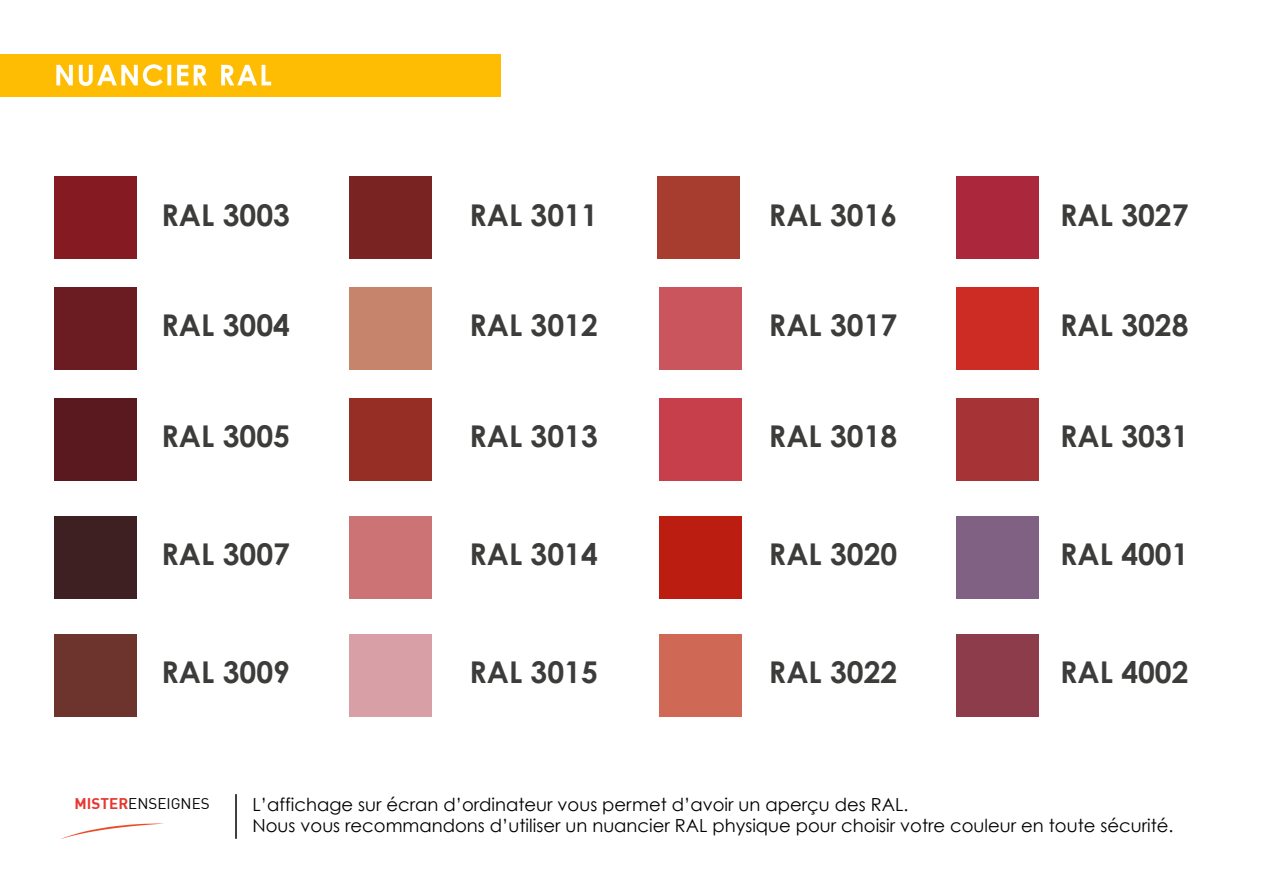
<style>
.page{position:relative;width:1263px;height:893px;background:#fff}
.page>*{position:absolute;margin:0;border:0;box-sizing:border-box;transform-origin:0 0}
.t1{font:700 30px "Century Gothic";color:#3c3c3b}
.t2{font:18px/21.6px "Century Gothic";color:#000}
.t3{font:15.15px "DIN";color:#000}
.s1{font-weight:700;color:#e73630}
</style>
<div class="page">
<svg style="left:61px;top:823px;width:103px;height:16px"></svg>
<div style="left:0;top:54px;width:500px;height:42px;background:#febd03"></div>
<svg style="left:56px;top:64px;width:215px;height:22px"></svg>
<div style="left:54px;top:176px;width:83px;height:83px;background:#861a22"></div>
<div style="left:54px;top:287px;width:83px;height:83px;background:#6b1c23"></div>
<div style="left:54px;top:398px;width:83px;height:82px;background:#59191f"></div>
<div style="left:54px;top:516px;width:83px;height:82px;background:#3e2022"></div>
<div style="left:54px;top:634px;width:83px;height:82px;background:#6d342d"></div>
<div style="left:349px;top:176px;width:83px;height:83px;background:#792423"></div>
<div style="left:349px;top:287px;width:83px;height:83px;background:#c6846d"></div>
<div style="left:349px;top:398px;width:83px;height:82px;background:#972e25"></div>
<div style="left:349px;top:516px;width:83px;height:82px;background:#cb7375"></div>
<div style="left:349px;top:634px;width:83px;height:82px;background:#d8a0a6"></div>
<div style="left:657px;top:176px;width:83px;height:83px;background:#a63d2f"></div>
<div style="left:659px;top:287px;width:83px;height:83px;background:#cb555d"></div>
<div style="left:659px;top:398px;width:83px;height:82px;background:#c73f4a"></div>
<div style="left:659px;top:516px;width:83px;height:82px;background:#bb1e10"></div>
<div style="left:659px;top:634px;width:83px;height:82px;background:#cf6955"></div>
<div style="left:956px;top:176px;width:83px;height:83px;background:#ab273c"></div>
<div style="left:956px;top:287px;width:83px;height:83px;background:#cc2c24"></div>
<div style="left:956px;top:398px;width:83px;height:82px;background:#a63437"></div>
<div style="left:956px;top:516px;width:83px;height:82px;background:#816183"></div>
<div style="left:956px;top:634px;width:83px;height:82px;background:#8d3c4b"></div>
<hr style="left:235px;top:794px;width:2px;height:45px;background:#000">
<h1 class="t1" style="left:162px;top:192px;width:130px">RAL 3003</h1>
<h1 class="t1" style="left:469px;top:192px;width:130px">RAL 3011</h1>
<h1 class="t1" style="left:769px;top:192px;width:130px">RAL 3016</h1>
<h1 class="t1" style="left:1060px;top:192px;width:130px">RAL 3027</h1>
<h1 class="t1" style="left:162px;top:302px;width:130px">RAL 3004</h1>
<h1 class="t1" style="left:469px;top:302px;width:130px">RAL 3012</h1>
<h1 class="t1" style="left:769px;top:302px;width:130px">RAL 3017</h1>
<h1 class="t1" style="left:1060px;top:302px;width:130px">RAL 3028</h1>
<h1 class="t1" style="left:162px;top:413px;width:130px">RAL 3005</h1>
<h1 class="t1" style="left:469px;top:413px;width:130px">RAL 3013</h1>
<h1 class="t1" style="left:769px;top:413px;width:130px">RAL 3018</h1>
<h1 class="t1" style="left:1060px;top:413px;width:130px">RAL 3031</h1>
<h1 class="t1" style="left:162px;top:531px;width:130px">RAL 3007</h1>
<h1 class="t1" style="left:469px;top:531px;width:130px">RAL 3014</h1>
<h1 class="t1" style="left:769px;top:531px;width:130px">RAL 3020</h1>
<h1 class="t1" style="left:1060px;top:531px;width:130px">RAL 4001</h1>
<h1 class="t1" style="left:162px;top:649px;width:130px">RAL 3009</h1>
<h1 class="t1" style="left:469px;top:649px;width:130px">RAL 3015</h1>
<h1 class="t1" style="left:769px;top:649px;width:130px">RAL 3022</h1>
<h1 class="t1" style="left:1060px;top:649px;width:130px">RAL 4002</h1>
<p class="t3" style="left:75px;top:796px;width:137px"><span class="s1">MISTER</span>ENSEIGNES</p>
<p class="t2" style="left:253px;top:793px;width:922px">L’affichage sur écran d’ordinateur vous permet d’avoir un aperçu des RAL.<br>Nous vous recommandons d’utiliser un nuancier RAL physique pour choisir votre couleur en toute sécurité.</p>
</div>
